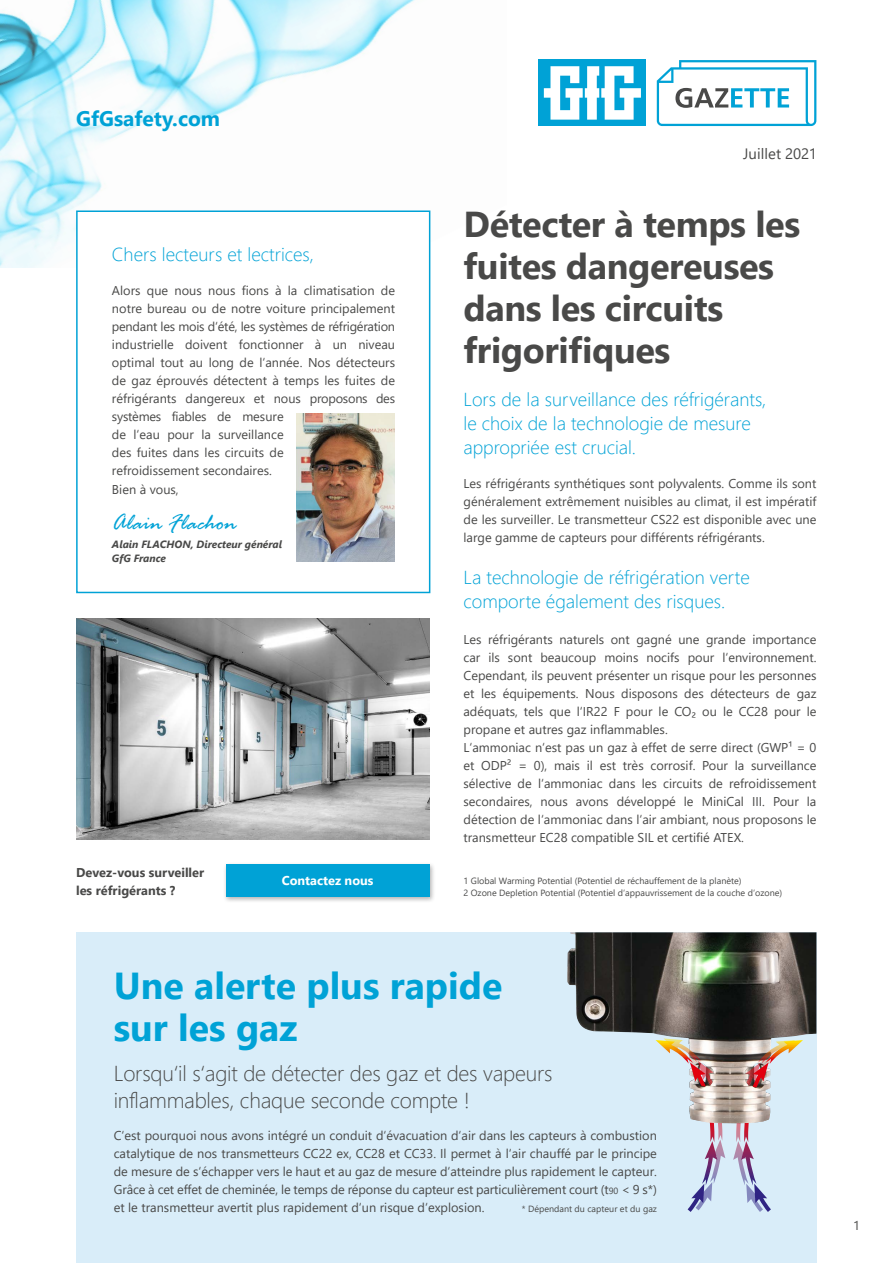
<style>
.page{position:relative;width:893px;height:1263px;background:#fff}
.page>*{position:absolute;margin:0;border:0;box-sizing:border-box;transform-origin:0 0}
.t1{font:700 37.5px/42px "Segoe UI";color:#00a2d6}
.t2{font:700 36px/42px "Segoe UI";letter-spacing:-.01em;color:#494948}
.t3{font:italic 24px "Rage";color:#00a2d6}
.t4{font:300 21.6px/27.3px "Segoe UI";letter-spacing:-.01em;color:#494948}
.t5{font:700 21px "Segoe UI";color:#00a2d6}
.t6{font:300 18.75px/24px "Segoe UI";color:#00a2d6}
.t7{font:15px "Segoe UI";color:#494948}
.t8{font:12.75px/18px "Segoe UI";color:#494948;text-align:justify}
.t9{font:700 12.75px/18px "Segoe UI";color:#494948}
.t10{font:700 12.75px "Segoe UI";color:#fff}
.t11{font:italic 700 10.5px/13.5px "Segoe UI";color:#494948}
.t12{font:9px/12px "Segoe UI";color:#494948}
.s1{font-size:9px}
</style>
<div class="page">
<img style="left:77px;top:619px;width:352px;height:220px">
<div style="left:77px;top:932px;width:740px;height:331px;background:#d9edf9"></div>
<img style="left:0;top:0;width:431px;height:268px">
<div style="left:539px;top:60px;width:107px;height:66px;background:#00a2d6"></div>
<svg style="left:544px;top:66px;width:97px;height:54px"></svg>
<svg style="left:657px;top:60px;width:159px;height:66px"></svg>
<div style="left:76px;top:210px;width:354px;height:383px;background:#fff;border:2px solid #00a2d6"></div>
<img style="left:296px;top:414px;width:98px;height:148px">
<div style="left:222px;top:862px;width:214px;height:41px;background:#000;opacity:.3"></div>
<div style="left:226px;top:865px;width:203px;height:32px;background:#00a2d6"></div>
<img style="left:567px;top:932px;width:249px;height:192px">
<svg style="left:655px;top:1038px;width:70px;height:174px"></svg>
<svg style="left:733px;top:1040px;width:70px;height:172px"></svg>
<h3 class="t5" style="left:76px;top:99px;width:146px">GfGsafety.com</h3>
<h3 class="t6" style="left:112px;top:241px;width:204px">Chers lecteurs et lectrices,</h3>
<p class="t8" style="left:112px;top:280px;width:285px;text-align:left">Alors que nous nous fions à la climatisation de notre bureau ou de notre voiture principalement pendant les mois d‘été, les systèmes de réfrigération industrielle doivent fonctionner à un niveau optimal tout au long de l‘année. Nos détecteurs de gaz éprouvés détectent à temps les fuites de réfrigérants dangereux et nous proposons des systèmes fiables de mesure<br>de l‘eau pour la surveillance<br>des fuites dans les circuits de<br>refroidissement secondaires.</p>
<p class="t8" style="left:112px;top:479px;width:68px">Bien à vous,</p>
<h3 class="t3" style="left:112px;top:510px;width:127px">Alain Flachon</h3>
<p class="t11" style="left:112px;top:536px;width:172px">Alain FLACHON, Directeur général<br>GfG France</p>
<p class="t9" style="left:76px;top:862px;width:130px">Devez-vous surveiller les réfrigérants ?</p>
<p class="t10" style="left:282px;top:868px;width:93px">Contactez nous</p>
<p class="t7" style="left:743px;top:140px;width:75px">Juillet 2021</p>
<h2 class="t2" style="left:463px;top:200px;width:338px">Détecter à temps les fuites dangereuses dans les circuits frigorifiques</h2>
<h3 class="t6" style="left:463px;top:385px;width:304px">Lors de la surveillance des réfrigérants, le choix de la technologie de mesure appropriée est crucial.</h3>
<p class="t8" style="left:463px;top:473px;width:354px">Les réfrigérants synthétiques sont polyvalents. Comme ils sont généralement extrêmement nuisibles au climat, il est impératif de les surveiller. Le transmetteur CS22 est disponible avec une large gamme de capteurs pour différents réfrigérants.</p>
<h3 class="t6" style="left:463px;top:563px;width:288px">La technologie de réfrigération verte comporte également des risques.</h3>
<p class="t8" style="left:463px;top:629px;width:354px;text-align:left">Les réfrigérants naturels ont gagné une grande importance car ils sont beaucoup moins nocifs pour l‘environnement.<br>Cependant, ils peuvent présenter un risque pour les personnes et les équipements. Nous disposons des détecteurs de gaz adéquats, tels que l‘IR22 F pour le CO₂ ou le CC28 pour le propane et autres gaz inflammables.<br>L‘ammoniac n‘est pas un gaz à effet de serre direct (GWP¹ = 0 et ODP² = 0), mais il est très corrosif. Pour la surveillance sélective de l‘ammoniac dans les circuits de refroidissement secondaires, nous avons développé le MiniCal III. Pour la détection de l‘ammoniac dans l‘air ambiant, nous proposons le transmetteur EC28 compatible SIL et certifié ATEX.</p>
<p class="t12" style="left:463px;top:874px;width:320px">1 Global Warming Potential (Potentiel de réchauffement de la planète)<br>2 Ozone Depletion Potential (Potentiel d‘appauvrissement de la couche d‘ozone)</p>
<h1 class="t1" style="left:114px;top:962px;width:390px">Une alerte plus rapide sur les gaz</h1>
<h3 class="t4" style="left:114px;top:1057px;width:440px">Lorsqu‘il s‘agit de détecter des gaz et des vapeurs inflammables, chaque seconde compte !</h3>
<p class="t8" style="left:114px;top:1125px;width:545px">C‘est pourquoi nous avons intégré un conduit d‘évacuation d‘air dans les capteurs à combustion catalytique de nos transmetteurs CC22 ex, CC28 et CC33. Il permet à l‘air chauffé par le principe de mesure de s‘échapper vers le haut et au gaz de mesure d‘atteindre plus rapidement le capteur.<br>Grâce à cet effet de cheminée, le temps de réponse du capteur est particulièrement court (t<span class="s1">90</span> &lt; 9 s*) et le transmetteur avertit plus rapidement d‘un risque d‘explosion.</p>
<p class="t12" style="left:522px;top:1202px;width:137px">* Dépendant du capteur et du gaz</p>
<p class="t8" style="left:853px;top:1215px;width:8px">1</p>
</div>
